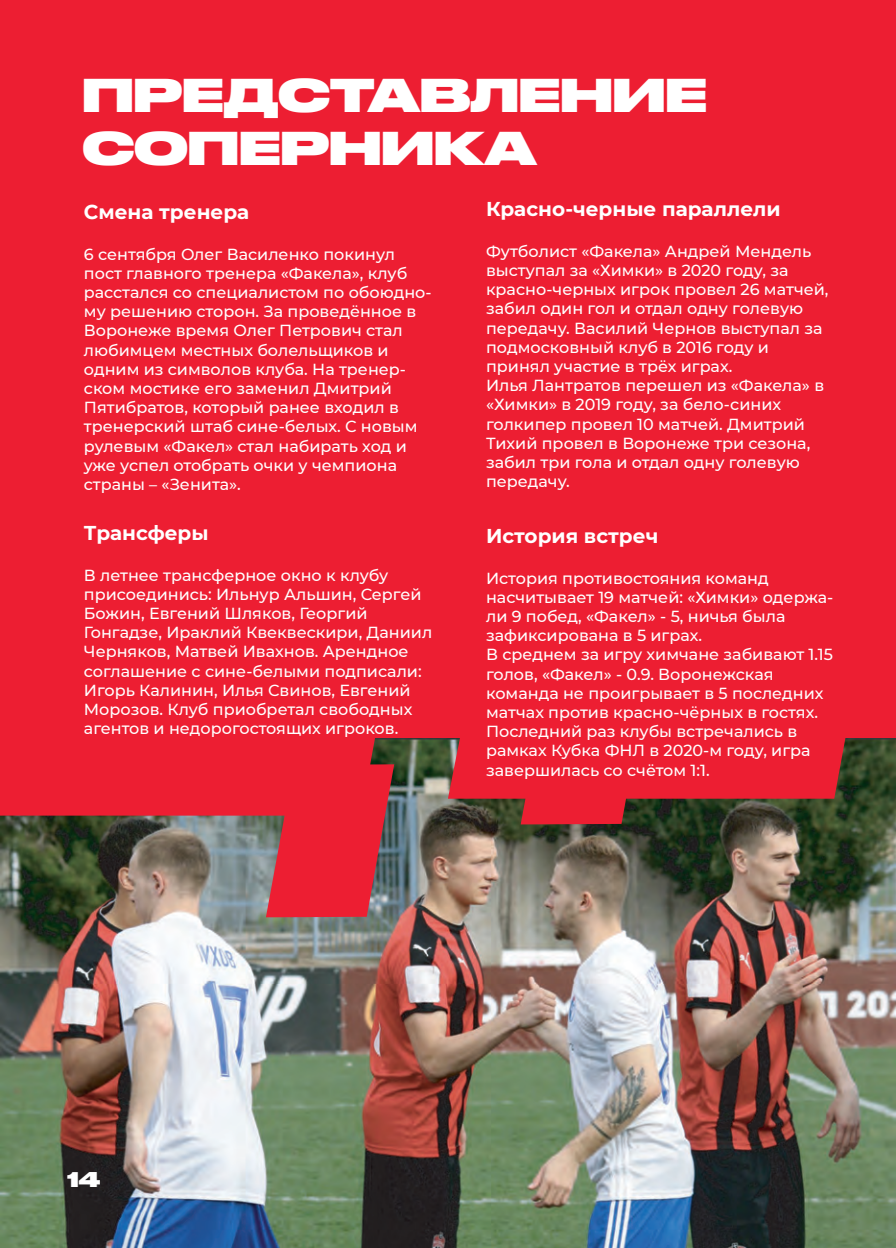
<style>
.page{position:relative;width:896px;height:1248px;background:#fff}
.page>*{position:absolute;margin:0;border:0;box-sizing:border-box;transform-origin:0 0}
.t1{font:800 44.6px/53.4px "Druk Wide Cyr";color:#fff}
.t2{font:700 20px "Montserrat";color:#fff}
.t3{font:800 20px "Druk Wide Cyr";color:#fff}
.t4{font:500 16px/19.2px "Montserrat";color:#fff}
</style>
<div class="page">
<div style="left:0;top:0;width:896px;height:1247px;background:#ed1e32"></div>
<img style="left:0;top:738px;width:896px;height:509px">
<svg style="left:448px;top:738px;width:448px;height:86px"></svg>
<img style="left:0;top:738px;width:431px;height:179px">
<h1 class="t1" style="left:82px;top:65px;width:626px">ПРЕДСТАВЛЕНИЕ<br>СОПЕРНИКА</h1>
<p class="t2" style="left:84px;top:197px;width:167px">Смена тренера</p>
<p class="t4" style="left:84px;top:243px;width:349px">6 сентября Олег Василенко покинул пост главного тренера «Факела», клуб расстался со специалистом по обоюдно&shy;му решению сторон. За проведённое в Воронеже время Олег Петрович стал любимцем местных болельщиков и одним из символов клуба. На тренер&shy;ском мостике его заменил Дмитрий Пятибратов, который ранее входил в тренерский штаб сине-белых. С новым рулевым «Факел» стал набирать ход и уже успел отобрать очки у чемпиона страны – «Зенита».</p>
<p class="t2" style="left:84px;top:518px;width:126px">Трансферы</p>
<p class="t4" style="left:84px;top:564px;width:350px">В летнее трансферное окно к клубу присоединись: Ильнур Альшин, Сергей Божин, Евгений Шляков, Георгий Гонгадзе, Ираклий Квеквескири, Даниил Черняков, Матвей Ивахнов. Арендное соглашение с сине-белыми подписали:<br>Игорь Калинин, Илья Свинов, Евгений Морозов. Клуб приобретал свободных агентов и недорогостоящих игроков.</p>
<p class="t2" style="left:486px;top:194px;width:296px">Красно-черные параллели</p>
<p class="t4" style="left:486px;top:241px;width:344px">Футболист «Факела» Андрей Мендель выступал за «Химки» в 2020 году, за красно-черных игрок провел 26 матчей, забил один гол и отдал одну голевую передачу. Василий Чернов выступал за подмосковный клуб в 2016 году и принял участие в трёх играх.<br>Илья Лантратов перешел из «Факела» в «Химки» в 2019 году, за бело-синих голкипер провел 10 матчей. Дмитрий<br>Тихий провел в Воронеже три сезона, забил три гола и отдал одну голевую передачу.</p>
<p class="t2" style="left:486px;top:521px;width:174px">История встреч</p>
<p class="t4" style="left:486px;top:567px;width:349px">История противостояния команд насчитывает 19 матчей: «Химки» одержа&shy;ли 9 побед, «Факел» - 5, ничья была зафиксирована в 5 играх.<br>В среднем за игру химчане забивают 1.15 голов, «Факел» - 0.9. Воронежская команда не проигрывает в 5 последних матчах против красно-чёрных в гостях.<br>Последний раз клубы встречались в рамках Кубка ФНЛ в 2020-м году, игра завершилась со счётом 1:1.</p>
<p class="t3" style="left:67px;top:1162px;width:35px">14</p>
</div>
